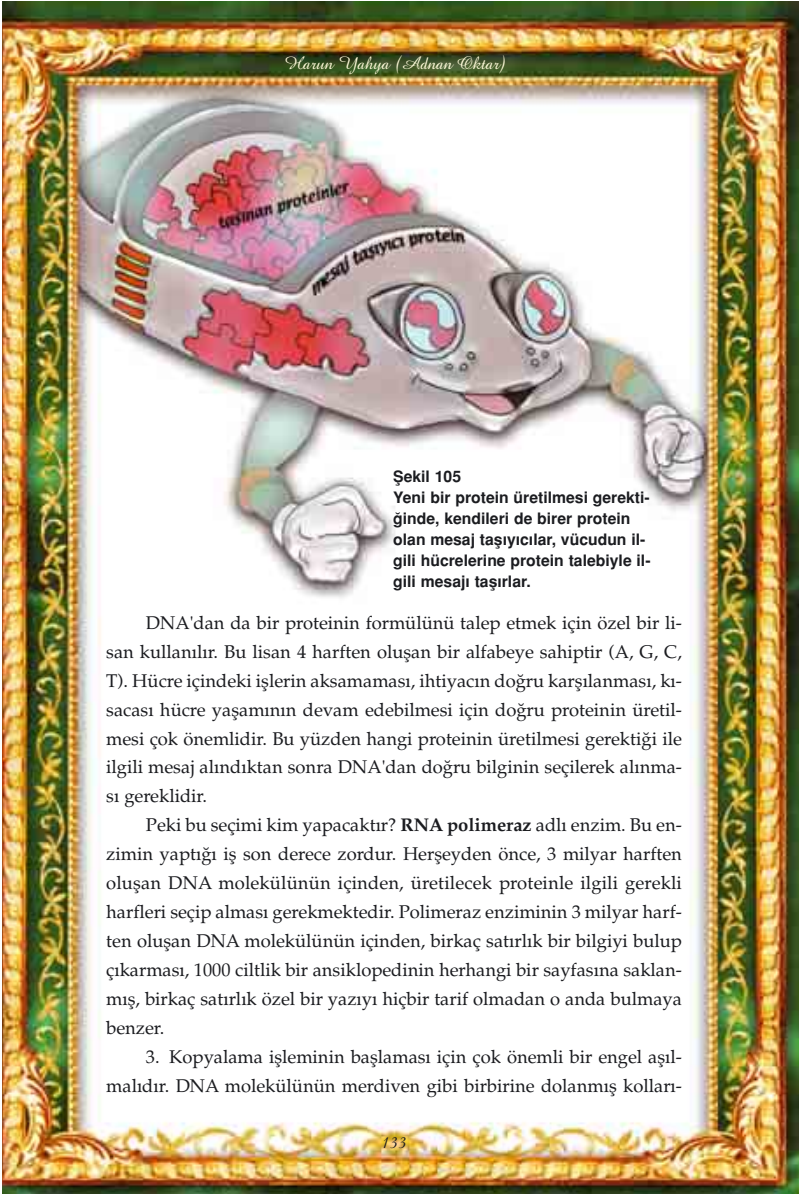
<style>
.page{position:relative;width:799px;height:1196px;background:#fff}
.page>*{position:absolute;margin:0;border:0;box-sizing:border-box;transform-origin:0 0}
.t1{font:18.38px/28.9px "Palatino Turk";color:#1b1c20;text-align:justify}
.t2{font:18.38px "Amazone T";color:#fffbda}
.t3{font:18.38px "Amazone T";color:#1b1c20}
.t4{font:15.75px/21px "Helvetica Turk B";color:#1b1c20}
.s1{font-family:"Palatino Turk B"}
</style>
<div class="page">
<img style="left:3px;top:2px;width:796px;height:1191px">
<p class="t2" style="left:285px;top:58px;width:222px">Harun Yahya (Adnan Oktar)</p>
<p class="t4" style="left:393px;top:467px;width:259px">fiekil 105<br>Yeni bir protein üretilmesi gerekti-¤inde, kendileri de birer protein olan mesaj tafl›y›c›lar, vücudun il&shy;gili hücrelerine protein talebiyle il&shy;gili mesaj› tafl›rlar.</p>
<p class="t1" style="left:106px;top:610px;width:577px;text-indent:40px">DNA'dan da bir proteinin formülünü talep etmek için özel bir li&shy;san kullan›l›r. Bu lisan 4 harften oluflan bir alfabeye sahiptir (A, G, C, T). Hücre içindeki ifllerin aksamamas›, ihtiyac›n do¤ru karfl›lanmas›, k›- sacas› hücre yaflam›n›n devam edebilmesi için do¤ru proteinin üretil&shy;mesi çok önemlidir. Bu yüzden hangi proteinin üretilmesi gerekti¤i ile ilgili mesaj al›nd›ktan sonra DNA'dan do¤ru bilginin seçilerek al›nma&shy;s› gereklidir.</p>
<p class="t1" style="left:106px;top:813px;width:577px;text-indent:40px">Peki bu seçimi kim yapacakt›r? <span class="s1">RNA polimeraz</span> adl› enzim. Bu en&shy;zimin yapt›¤› ifl son derece zordur. Herfleyden önce, 3 milyar harften oluflan DNA molekülünün içinden, üretilecek proteinle ilgili gerekli harfleri seçip almas› gerekmektedir. Polimeraz enziminin 3 milyar harf&shy;ten oluflan DNA molekülünün içinden, birkaç sat›rl›k bir bilgiyi bulup ç›karmas›, 1000 ciltlik bir ansiklopedinin herhangi bir sayfas›na saklan&shy;m›fl, birkaç sat›rl›k özel bir yaz›y› hiçbir tarif olmadan o anda bulmaya benzer.</p>
<p class="t1" style="left:106px;top:1044px;width:577px;text-align:right">3. Kopyalama iflleminin bafllamas› için çok önemli bir engel afl›l&shy;mal›d›r. DNA molekülünün merdiven gibi birbirine dolanm›fl kollar›-</p>
<p class="t3" style="left:381px;top:1136px;width:27px">133</p>
</div>
